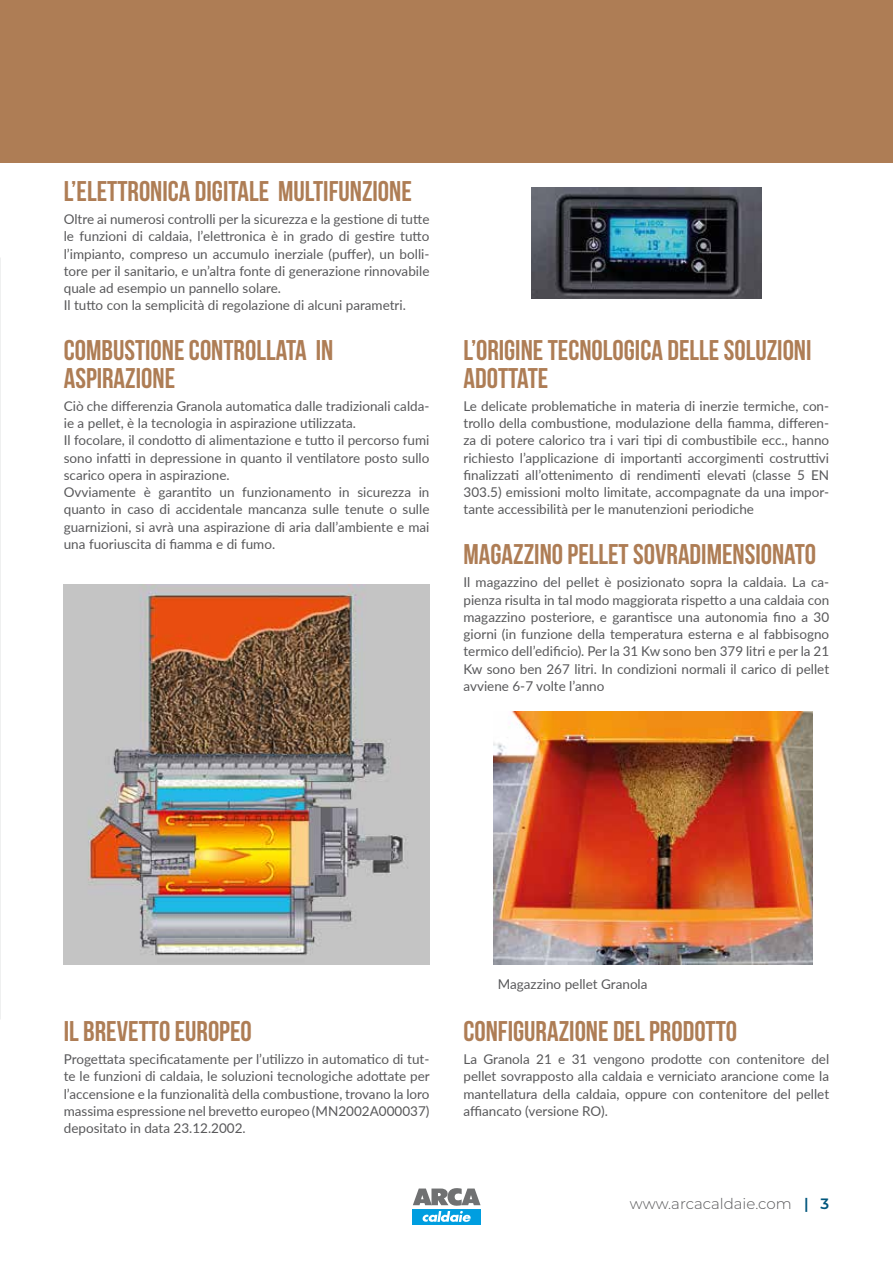
<style>
.page{position:relative;width:893px;height:1263px;background:#fff}
.page>*{position:absolute;margin:0;border:0;box-sizing:border-box;transform-origin:0 0}
.t1{font:700 28.5px/28.5px "Bebas Neue";color:#ae7d55}
.t2{font:300 15px "Montserrat";color:#58585a}
.t3{font:13.5px/17.2px "Lato";color:#58585a;text-align:justify}
.s1{font-weight:600;color:#00567c}
</style>
<div class="page">
<img style="left:64px;top:585px;width:365px;height:380px">
<img style="left:531px;top:187px;width:230px;height:112px">
<img style="left:493px;top:711px;width:319px;height:254px">
<div style="left:0;top:0;width:893px;height:162px;background:#ae7d55"></div>
<div style="left:412px;top:1209px;width:68px;height:15px;background:#009ee0"></div>
<svg style="left:413px;top:1188px;width:67px;height:34px"></svg>
<h1 class="t1" style="left:64px;top:177px;width:350px">L’ELETTRONICA DIGITALE MULTIFUNZIONE</h1>
<p class="t3" style="left:64px;top:210px;width:367px;text-align:left">Oltre ai numerosi controlli per la sicurezza e la gestione di tutte le funzioni di caldaia, l’elettronica è in grado di gestire tutto l’impianto, compreso un accumulo inerziale (puffer), un bolli&shy;tore per il sanitario, e un’altra fonte di generazione rinnovabile quale ad esempio un pannello solare.<br>Il tutto con la semplicità di regolazione di alcuni parametri.</p>
<h1 class="t1" style="left:64px;top:335px;width:271px">COMBUSTIONE CONTROLLATA IN<br>ASPIRAZIONE</h1>
<p class="t3" style="left:64px;top:397px;width:367px;text-align:left">Ciò che differenzia Granola automatica dalle tradizionali calda&shy;ie a pellet, è la tecnologia in aspirazione utilizzata.<br>Il focolare, il condotto di alimentazione e tutto il percorso fumi sono infatti in depressione in quanto il ventilatore posto sullo scarico opera in aspirazione.<br>Ovviamente è garantito un funzionamento in sicurezza in quanto in caso di accidentale mancanza sulle tenute o sulle guarnizioni, si avrà una aspirazione di aria dall’ambiente e mai una fuoriuscita di fiamma e di fumo.</p>
<h1 class="t1" style="left:463px;top:335px;width:350px">L’ORIGINE TECNOLOGICA DELLE SOLUZIONI<br>ADOTTATE</h1>
<p class="t3" style="left:463px;top:397px;width:367px">Le delicate problematiche in materia di inerzie termiche, con&shy;trollo della combustione, modulazione della fiamma, differen&shy;za di potere calorico tra i vari tipi di combustibile ecc., hanno richiesto l’applicazione di importanti accorgimenti costruttivi finalizzati all’ottenimento di rendimenti elevati (classe 5 EN 303.5) emissioni molto limitate, accompagnate da una impor&shy;tante accessibilità per le manutenzioni periodiche</p>
<h1 class="t1" style="left:463px;top:539px;width:354px">MAGAZZINO PELLET SOVRADIMENSIONATO</h1>
<p class="t3" style="left:463px;top:573px;width:367px">Il magazzino del pellet è posizionato sopra la caldaia. La ca&shy;pienza risulta in tal modo maggiorata rispetto a una caldaia con magazzino posteriore, e garantisce una autonomia fino a 30 giorni (in funzione della temperatura esterna e al fabbisogno termico dell’edificio). Per la 31 Kw sono ben 379 litri e per la 21<br>Kw sono ben 267 litri. In condizioni normali il carico di pellet avviene 6-7 volte l’anno</p>
<h1 class="t1" style="left:64px;top:1017px;width:190px">IL BREVETTO EUROPEO</h1>
<p class="t3" style="left:64px;top:1050px;width:367px">Progettata specificatamente per l’utilizzo in automatico di tut&shy;te le funzioni di caldaia, le soluzioni tecnologiche adottate per l’accensione e la funzionalità della combustione, trovano la loro massima espressione nel brevetto europeo (MN2002A000037) depositato in data 23.12.2002.</p>
<p class="t3" style="left:498px;top:975px;width:151px">Magazzino pellet Granola</p>
<h1 class="t1" style="left:463px;top:1017px;width:275px">CONFIGURAZIONE DEL PRODOTTO</h1>
<p class="t3" style="left:463px;top:1050px;width:367px">La Granola 21 e 31 vengono prodotte con contenitore del pellet sovrapposto alla caldaia e verniciato arancione come la mantellatura della caldaia, oppure con contenitore del pellet affiancato (versione RO).</p>
<p class="t2" style="left:630px;top:1193px;width:201px">www.arcacaldaie.com <span class="s1">| 3</span></p>
</div>
